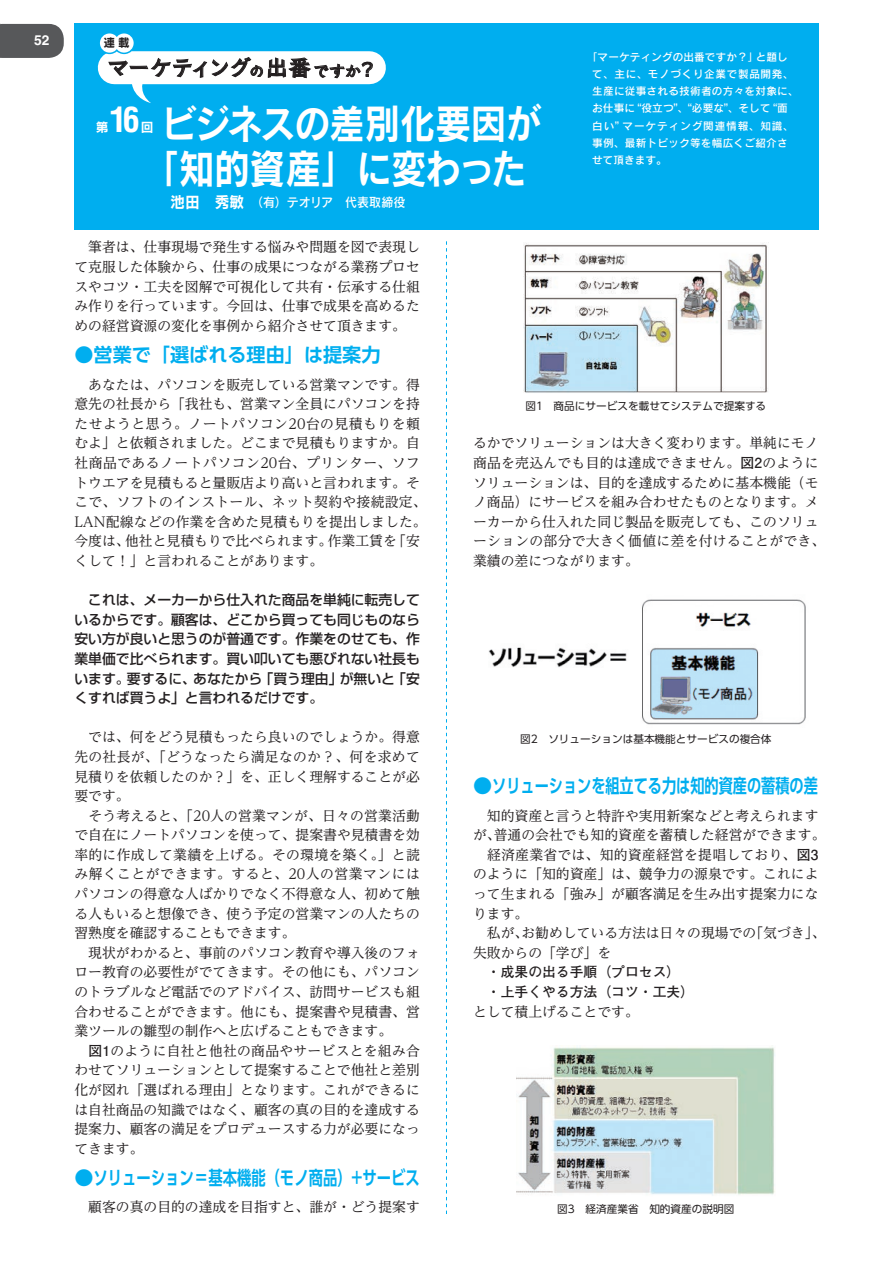
<style>
.page{position:relative;width:893px;height:1263px;background:#fff}
.page>*{position:absolute;margin:0;border:0;box-sizing:border-box;transform-origin:0 0}
.t1{font:40.5px/44.7px "Rodin Pro N B";letter-spacing:-.025em;color:#fff;text-align:center;scale:.88 1}
.t2{font:700 condensed 34.05px "Helvetica LT Std";color:#fff}
.t3{font:21.3px "Aralet Std DB";letter-spacing:-.025em;color:#231f20}
.t4{font:700 19.2px "UD Shin Go Pro De";color:#00aeef}
.t5{font:13.8px/19.6px "UD Reimin Pro";color:#231f20}
.t6{font:500 13.8px/19.6px "Shin Go Pro";color:#231f20;text-align:justify}
.t7{font:13.8px "UD Reimin Pro";letter-spacing:.02em;color:#231f20}
.t8{font:13.8px "UD Reimin Pro";letter-spacing:.035em;color:#231f20}
.t9{font:700 13.8px "Helvetica LT Std";color:#fff}
.t10{font:12.75px "Rodin Pro N DB";color:#fff;scale:.94 1}
.t11{font:12.75px "Rodin Pro N B";color:#fff}
.t12{font:11.7px "Rodin Pro B";color:#231f20}
.t13{font:10.65px/17.2px "Rodin Pro N DB";letter-spacing:.025em;color:#fff}
.t14{font:10.65px "UD Shin Go Pro";color:#231f20}
.s1{font-size:14.85px}
.s2{font-size:18px}
.s3{font-family:"Rodin Pro N B";font-size:15.75px}
.s4{font-family:"Futo Go B101 Pro";font-weight:700}
</style>
<div class="page">
<svg style="left:446px;top:241px;width:1px;height:973px"></svg>
<div style="left:74px;top:23px;width:745px;height:207px;background:#00aeef"></div>
<div style="left:114px;top:51px;width:255px;height:33px;background:#fff"></div>
<svg style="left:108px;top:57px;width:265px;height:46px"></svg>
<div style="left:98px;top:32px;width:23px;height:22px;border:3px solid #00aeef;border-radius:50%"></div>
<div style="left:113px;top:32px;width:22px;height:22px;border:3px solid #00aeef;border-radius:50%"></div>
<div style="left:100px;top:33px;width:19px;height:20px;background:#fff;border-radius:50%"></div>
<div style="left:115px;top:33px;width:19px;height:20px;background:#fff;border-radius:50%"></div>
<img style="left:523px;top:243px;width:245px;height:150px">
<img style="left:516px;top:1047px;width:259px;height:149px">
<img style="left:489px;top:599px;width:317px;height:126px">
<svg style="left:0;top:24px;width:64px;height:34px"></svg>
<p class="t9" style="left:34px;top:32px;width:17px">52</p>
<p class="t12" style="left:104px;top:35px;width:28px">連載</p>
<p class="t3" style="left:108px;top:53px;width:271px">マーケティング<span class="s1">の</span>出番<span class="s1">ですか</span><span class="s2">？</span></p>
<p class="t2" style="left:110px;top:99px;width:32px">16</p>
<p class="t11" style="left:96px;top:119px;width:14px">第</p>
<p class="t11" style="left:141px;top:119px;width:14px">回</p>
<p class="t1" style="left:143px;top:100px;width:454px">ビジネスの差別化要因が「知的資産」に変わった</p>
<p class="t10" style="left:170px;top:193px;width:252px"><span class="s3">池田　秀敏</span>（有）テオリア　代表取締役</p>
<p class="t13" style="left:592px;top:48px;width:208px;text-indent:-5px">「マーケティングの出番ですか？」と題して、主に、モノづくり企業で製品開発、生産に従事される技術者の方々を対象に、お仕事に “役立つ”、“必要な”、そして “面白い” マーケティング関連情報、知識、事例、最新トピック等を幅広くご紹介させて頂きます。</p>
<p class="t5" style="left:74px;top:237px;width:347px;text-align:justify">　筆者は、仕事現場で発生する悩みや問題を図で表現して克服した体験から、仕事の成果につながる業務プロセスやコツ・工夫を図解で可視化して共有・伝承する仕組み作りを行っています。今回は、仕事で成果を高めるための経営資源の変化を事例から紹介させて頂きます。</p>
<p class="t4" style="left:74px;top:339px;width:308px">●営業で「選ばれる理由」は提案力</p>
<p class="t5" style="left:74px;top:374px;width:354px">　あなたは、パソコンを販売している営業マンです。得意先の社長から「我社も、営業マン全員にパソコンを持たせようと思う。ノートパソコン20台の見積もりを頼むよ」と依頼されました。どこまで見積もりますか。自社商品であるノートパソコン20台、プリンター、ソフトウエアを見積もると量販店より高いと言われます。そこで、ソフトのインストール、ネット契約や接続設定、<br>LAN配線などの作業を含めた見積もりを提出しました。今度は、他社と見積もりで比べられます。作業工賃を「安くして！」と言われることがあります。</p>
<p class="t6" style="left:74px;top:588px;width:347px">　これは、メーカーから仕入れた商品を単純に転売しているからです。顧客は、どこから買っても同じものなら安い方が良いと思うのが普通です。作業をのせても、作業単価で比べられます。買い叩いても悪びれない社長もいます。要するに、あなたから「買う理由」が無いと「安くすれば買うよ」と言われるだけです。</p>
<p class="t5" style="left:74px;top:727px;width:347px">　では、何をどう見積もったら良いのでしょうか。得意</p>
<p class="t7" style="left:74px;top:745px;width:347px">先の社長が、「どうなったら満足なのか？、何を求めて</p>
<p class="t5" style="left:74px;top:766px;width:347px">見積りを依頼したのか？」を、正しく理解することが必</p>
<p class="t5" style="left:74px;top:786px;width:57px">要です。</p>
<p class="t5" style="left:74px;top:805px;width:347px">　そう考えると、「20人の営業マンが、日々の営業活動</p>
<p class="t5" style="left:74px;top:825px;width:347px">で自在にノートパソコンを使って、提案書や見積書を効</p>
<p class="t7" style="left:74px;top:843px;width:347px">率的に作成して業績を上げる。その環境を築く。」と読</p>
<p class="t8" style="left:74px;top:863px;width:347px">み解くことができます。すると、20人の営業マンには</p>
<p class="t5" style="left:74px;top:884px;width:347px">パソコンの得意な人ばかりでなく不得意な人、初めて触</p>
<p class="t5" style="left:74px;top:903px;width:347px">る人もいると想像でき、使う予定の営業マンの人たちの</p>
<p class="t5" style="left:74px;top:923px;width:223px">習熟度を確認することもできます。</p>
<p class="t5" style="left:74px;top:942px;width:347px">　現状がわかると、事前のパソコン教育や導入後のフォ</p>
<p class="t5" style="left:74px;top:962px;width:347px">ロー教育の必要性がでてきます。その他にも、パソコン</p>
<p class="t5" style="left:74px;top:981px;width:347px">のトラブルなど電話でのアドバイス、訪問サービスも組</p>
<p class="t5" style="left:74px;top:1001px;width:347px">合わせることができます。他にも、提案書や見積書、営</p>
<p class="t5" style="left:74px;top:1021px;width:319px">業ツールの雛型の制作へと広げることもできます。</p>
<p class="t7" style="left:88px;top:1039px;width:333px"><span class="s4">図1</span>のように自社と他社の商品やサービスとを組み合</p>
<p class="t5" style="left:74px;top:1060px;width:347px">わせてソリューションとして提案することで他社と差別</p>
<p class="t5" style="left:74px;top:1079px;width:347px">化が図れ「選ばれる理由」となります。これができるに</p>
<p class="t5" style="left:74px;top:1099px;width:347px">は自社商品の知識ではなく、顧客の真の目的を達成する</p>
<p class="t5" style="left:74px;top:1119px;width:347px">提案力、顧客の満足をプロデュースする力が必要になっ</p>
<p class="t5" style="left:74px;top:1138px;width:71px">てきます。</p>
<p class="t4" style="left:74px;top:1162px;width:347px">●ソリューション＝基本機能（モノ商品）+サービス</p>
<p class="t5" style="left:74px;top:1197px;width:347px">　顧客の真の目的の達成を目指すと、誰が・どう提案す</p>
<p class="t14" style="left:525px;top:397px;width:242px">図1　商品にサービスを載せてシステムで提案する</p>
<p class="t5" style="left:473px;top:433px;width:354px">るかでソリューションは大きく変わります。単純にモノ商品を売込んでも目的は達成できません。<span class="s4">図2</span>のようにソリューションは、目的を達成するために基本機能（モノ商品）にサービスを組み合わせたものとなります。メーカーから仕入れた同じ製品を販売しても、このソリューションの部分で大きく価値に差を付けることができ、業績の差につながります。</p>
<p class="t14" style="left:520px;top:730px;width:253px">図2　ソリューションは基本機能とサービスの複合体</p>
<p class="t4" style="left:473px;top:770px;width:346px">●ソリューションを組立てる力は知的資産の蓄積の差</p>
<p class="t5" style="left:473px;top:805px;width:354px">　知的資産と言うと特許や実用新案などと考えられますが、普通の会社でも知的資産を蓄積した経営ができます。　経済産業省では、知的資産経営を提唱しており、<span class="s4">図3</span>のように「知的資産」は、競争力の源泉です。これによって生まれる「強み」が顧客満足を生み出す提案力になります。<br>　私が、お勧めしている方法は日々の現場での「気づき」、失敗からの｢学び｣を<br><span class="s4">　・成果の出る手順（プロセス）<br>　・上手くやる方法（コツ・工夫）<br></span>として積上げることです。</p>
<p class="t14" style="left:557px;top:1200px;width:179px">図3　経済産業省　知的資産の説明図</p>
</div>
